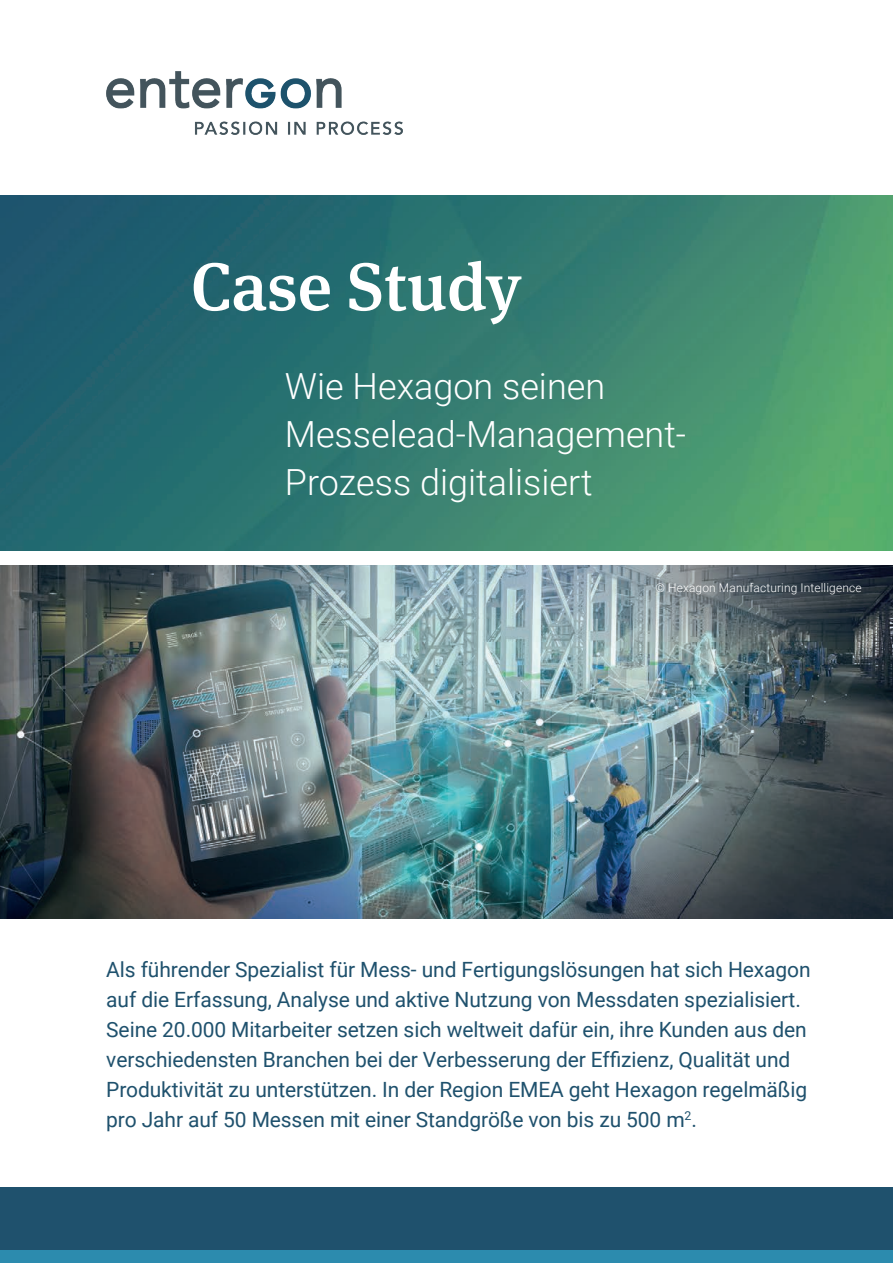
<style>
.page{position:relative;width:893px;height:1263px;background:#fff}
.page>*{position:absolute;margin:0;border:0;box-sizing:border-box;transform-origin:0 0}
.t1{font:500 67.5px "Meta Serif Pro";color:#fff}
.t2{font:300 36px/48px "Roboto";color:#fff}
.t3{font:21px/30px "Roboto";letter-spacing:-.005em;color:#1f516d}
.t4{font:300 12px "Roboto";letter-spacing:.01em;color:#fff}
</style>
<div class="page">
<img style="left:0;top:196px;width:893px;height:355px">
<img style="left:106px;top:71px;width:297px;height:63px">
<div style="left:0;top:1250px;width:893px;height:13px;background:#2c8bae"></div>
<svg style="left:0;top:918px;width:893px;height:1px"></svg>
<div style="left:0;top:1186px;width:893px;height:64px;background:#1f516d"></div>
<img style="left:0;top:565px;width:893px;height:353px">
<h1 class="t1" style="left:191px;top:235px;width:332px">Case Study</h1>
<h2 class="t2" style="left:285px;top:361px;width:403px">Wie Hexagon seinen<br>Messelead-Management-<br>Prozess digitalisiert</h2>
<p class="t4" style="left:655px;top:579px;width:208px">© Hexagon Manufacturing Intelligence</p>
<p class="t3" style="left:106px;top:953px;width:706px">Als führender Spezialist für Mess- und Fertigungslösungen hat sich Hexagon auf die Erfassung, Analyse und aktive Nutzung von Messdaten spezialisiert.<br>Seine 20.000 Mitarbeiter setzen sich weltweit dafür ein, ihre Kunden aus den verschiedensten Branchen bei der Verbesserung der Effizienz, Qualität und Produktivität zu unterstützen. In der Region EMEA geht Hexagon regelmäßig pro Jahr auf 50 Messen mit einer Standgröße von bis zu 500 m<sup>2</sup>.</p>
</div>
